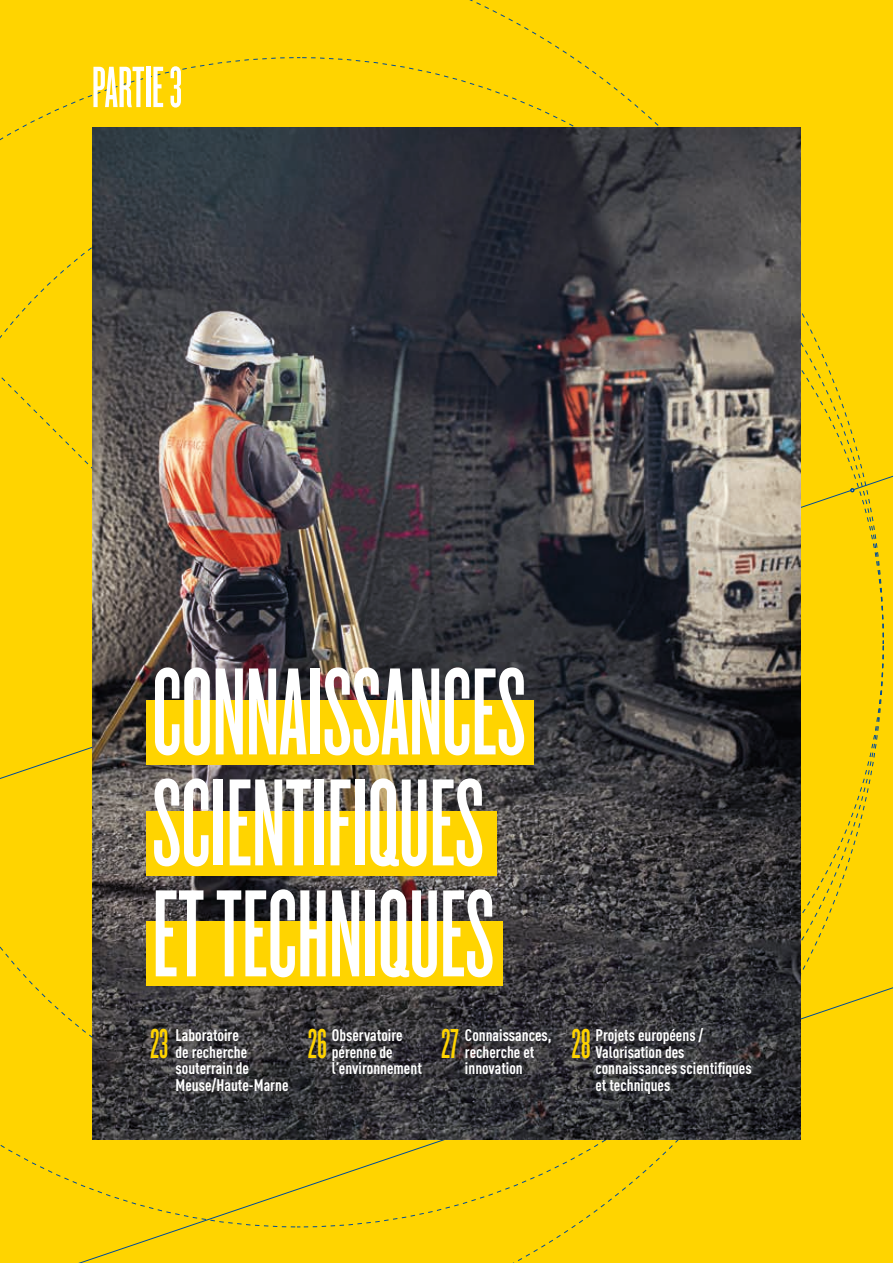
<style>
.page{position:relative;width:893px;height:1263px;background:#fff}
.page>*{position:absolute;margin:0;border:0;box-sizing:border-box;transform-origin:0 0}
.t1{font:129px/111px "Knockout HTF46 Flyweight";color:#fff}
.t2{font:60.6px "Knockout HTF46 Flyweight";color:#fff}
.t3{font:43.5px "Knockout HTF46 Flyweight";color:#ffd400}
.t4{font:700 condensed 16.5px/16.5px "DINOT";color:#fff}
</style>
<div class="page">
<div style="left:0;top:0;width:884px;height:1263px;background:#ffd400"></div>
<svg style="left:850px;top:488px;width:4px;height:4px"></svg>
<img style="left:92px;top:128px;width:708px;height:1012px">
<div style="left:146px;top:700px;width:387px;height:64px;background:#ffd400"></div>
<div style="left:146px;top:921px;width:357px;height:65px;background:#ffd400"></div>
<div style="left:146px;top:811px;width:351px;height:65px;background:#ffd400"></div>
<svg style="left:40px;top:1192px;width:21px;height:21px"></svg>
<h2 class="t2" style="left:92px;top:58px;width:92px">PARTIE 3</h2>
<h1 class="t1" style="left:152px;top:659px;width:375px">CONNAISSANCES<br>SCIENTIFIQUES<br>ET TECHNIQUES</h1>
<p class="t4" style="left:176px;top:1027px;width:115px">Laboratoire<br>de recherche souterrain de<br>Meuse/Haute-Marne</p>
<p class="t4" style="left:332px;top:1027px;width:92px">Observatoire pérenne de l’environnement</p>
<p class="t4" style="left:465px;top:1027px;width:88px">Connaissances, recherche et innovation</p>
<p class="t4" style="left:595px;top:1027px;width:158px">Projets européens /<br>Valorisation des connaissances scientifiques et techniques</p>
<h3 class="t3" style="left:151px;top:1022px;width:20px">23</h3>
<h3 class="t3" style="left:308px;top:1022px;width:20px">26</h3>
<h3 class="t3" style="left:441px;top:1022px;width:19px">27</h3>
<h3 class="t3" style="left:572px;top:1022px;width:20px">28</h3>
</div>
